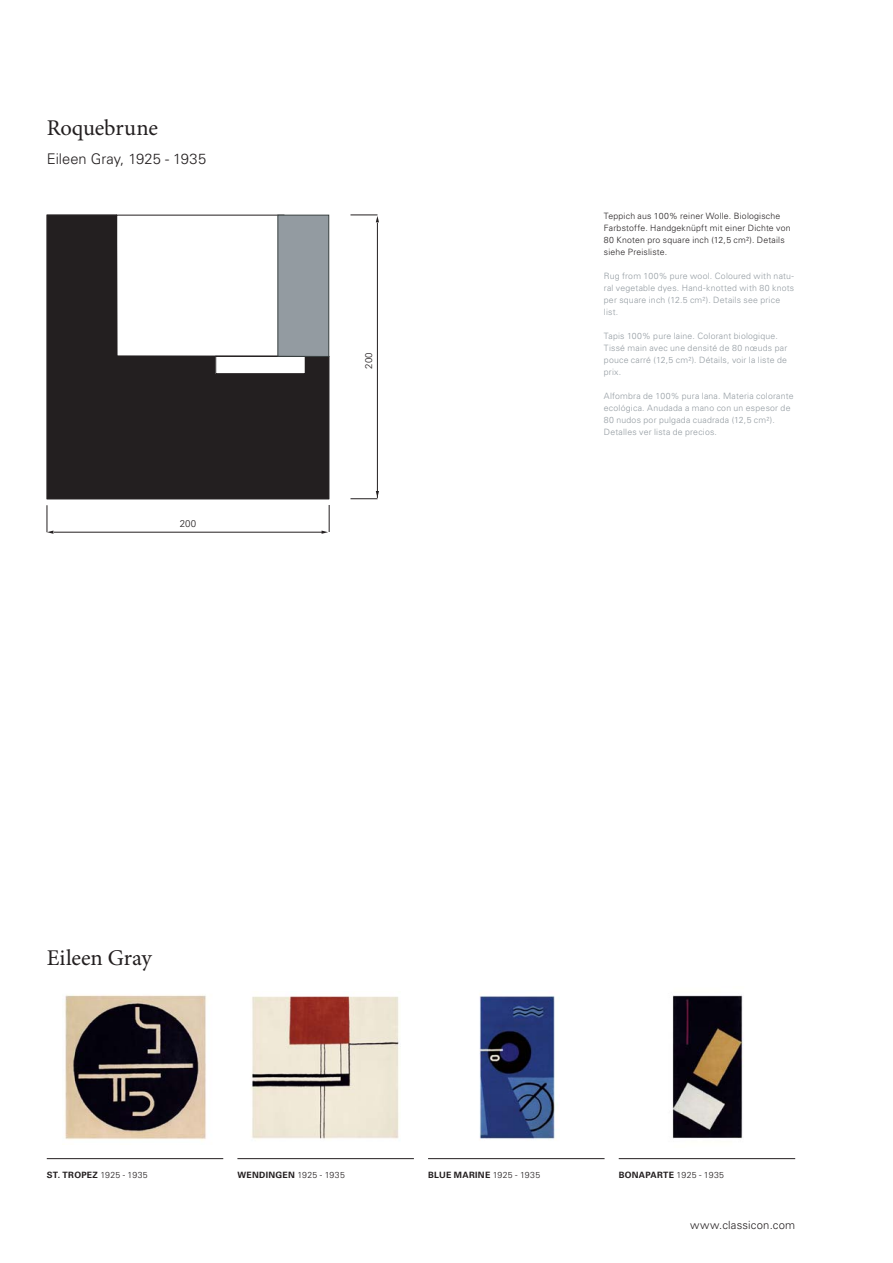
<style>
.page{position:relative;width:893px;height:1263px;background:#fff}
.page>*{position:absolute;margin:0;border:0;box-sizing:border-box;transform-origin:0 0}
.t1{font:22.5px "Minion Pro";letter-spacing:-.005em;color:#231f20}
.t2{font:300 14.7px "Univers LT Std";color:#231f20}
.t3{font:300 11.25px "Univers LT Std";letter-spacing:.02em;color:#231f20}
.t4{font:300 9.75px "Univers LT Std";letter-spacing:.015em;color:#231f20}
.t5{font:300 8.7px/12px "Univers LT Std";letter-spacing:.025em;color:#939ba1}
.t6{font:300 8.7px/12px "Univers LT Std";letter-spacing:.02em;color:#231f20}
.t7{font:700 8.7px "Univers";letter-spacing:.035em;color:#231f20}
.s1{font-family:"Univers LT Std";font-weight:300}
</style>
<div class="page">
<hr style="left:377px;top:223px;width:1px;height:275px;background:#231f20">
<svg style="left:350px;top:215px;width:29px;height:7px"></svg>
<svg style="left:350px;top:491px;width:29px;height:8px"></svg>
<hr style="left:54px;top:532px;width:268px;height:1px;background:#231f20">
<svg style="left:322px;top:505px;width:8px;height:29px"></svg>
<svg style="left:47px;top:505px;width:6px;height:29px"></svg>
<svg style="left:47px;top:215px;width:282px;height:284px"></svg>
<div style="left:278px;top:215px;width:51px;height:141px;background:#939ba1"></div>
<div style="left:278px;top:215px;width:51px;height:142px;border:1px solid #384040"></div>
<hr style="left:47px;top:1158px;width:176px;height:1px;background:#231f20">
<img style="left:672px;top:995px;width:71px;height:144px">
<img style="left:479px;top:994px;width:79px;height:146px">
<hr style="left:237px;top:1158px;width:177px;height:1px;background:#231f20">
<hr style="left:428px;top:1158px;width:176px;height:1px;background:#231f20">
<hr style="left:619px;top:1158px;width:176px;height:1px;background:#231f20">
<img style="left:64px;top:995px;width:143px;height:146px">
<img style="left:251px;top:996px;width:148px;height:143px">
<h1 class="t1" style="left:47px;top:119px;width:113px">Roquebrune</h1>
<h2 class="t2" style="left:47px;top:151px;width:161px">Eileen Gray, 1925 - 1935</h2>
<p class="t4" style="left:180px;top:518px;width:18px">200</p>
<p class="t4" style="left:364px;top:369px;width:18px;rotate:-90deg">200</p>
<h1 class="t1" style="left:47px;top:949px;width:107px">Eileen Gray</h1>
<p class="t6" style="left:604px;top:210px;width:188px">Teppich aus 100% reiner Wolle. Biologische Farbstoffe. Handgeknüpft mit einer Dichte von 80 Knoten pro square inch (12,5 cm²). Details siehe Preisliste.</p>
<p class="t5" style="left:604px;top:270px;width:192px">Rug from 100% pure wool. Coloured with natu&shy;ral vegetable dyes. Hand-knotted with 80 knots per square inch (12.5 cm²). Details see price list.</p>
<p class="t5" style="left:604px;top:330px;width:185px">Tapis 100% pure laine. Colorant biologique.<br>Tissé main avec une densité de 80 nœuds par pouce carré (12,5 cm²). Détails, voir la liste de prix.</p>
<p class="t5" style="left:604px;top:390px;width:191px">Alfombra de 100% pura lana. Materia colorante ecológica. Anudada a mano con un espesor de 80 nudos por pulgada cuadrada (12,5 cm²).<br>Detalles ver lista de precios.</p>
<p class="t7" style="left:47px;top:1171px;width:103px">ST. TROPEZ <span class="s1">1925 - 1935</span></p>
<p class="t7" style="left:237px;top:1171px;width:109px">WENDINGEN <span class="s1">1925 - 1935</span></p>
<p class="t7" style="left:428px;top:1171px;width:114px">BLUE MARINE <span class="s1">1925 - 1935</span></p>
<p class="t7" style="left:619px;top:1171px;width:107px">BONAPARTE <span class="s1">1925 - 1935</span></p>
<p class="t3" style="left:690px;top:1219px;width:107px">www.classicon.com</p>
</div>
